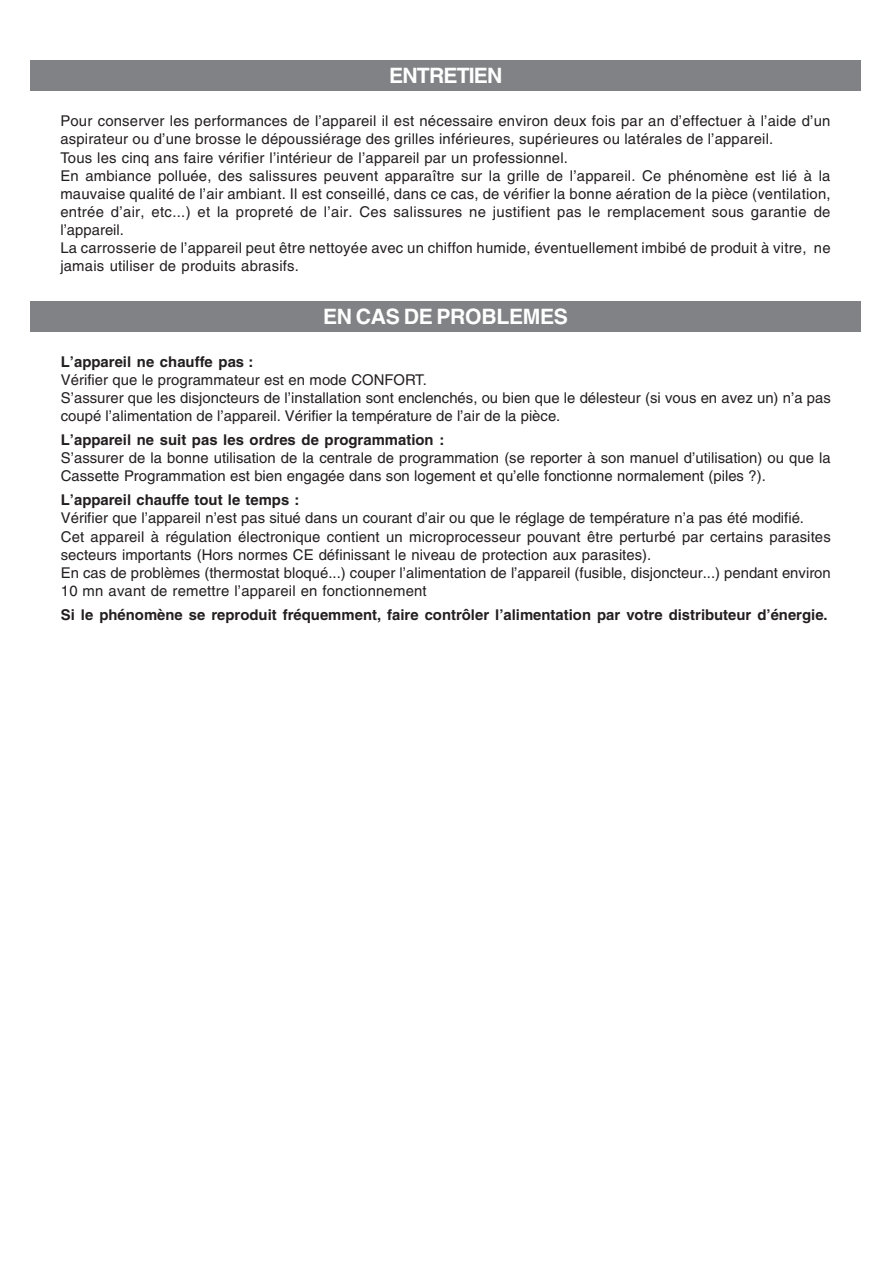
<style>
.page{position:relative;width:893px;height:1263px;background:#fff}
.page>*{position:absolute;margin:0;border:0;box-sizing:border-box;transform-origin:0 0}
.t1{font:700 21.15px "Helvetica";letter-spacing:-.015em;color:#fff}
.t2{font:700 21.15px "Helvetica";letter-spacing:-.04em;color:#fff}
.t3{font:14.85px/18px "Helvetica";letter-spacing:.01em;color:#231f20}
.t4{font:700 14.85px "Helvetica";color:#231f20}
</style>
<div class="page">
<div style="left:31px;top:60px;width:830px;height:30px;background:#808285"></div>
<div style="left:31px;top:301px;width:830px;height:30px;background:#808285"></div>
<h1 class="t2" style="left:389px;top:67px;width:115px">ENTRETIEN</h1>
<p class="t3" style="left:60px;top:114px;width:772px">Pour conserver les performances de l’appareil il est nécessaire environ deux fois par an d’effectuer à l’aide d’un aspirateur ou d’une brosse le dépoussiérage des grilles inférieures, supérieures ou latérales de l’appareil.<br>Tous les cinq ans faire vérifier l’intérieur de l’appareil par un professionnel.<br>En ambiance polluée, des salissures peuvent apparaître sur la grille de l’appareil. Ce phénomène est lié à la mauvaise qualité de l’air ambiant. Il est conseillé, dans ce cas, de vérifier la bonne aération de la pièce (ventilation, entrée d’air, etc...) et la propreté de l’air. Ces salissures ne justifient pas le remplacement sous garantie de l’appareil.<br>La carrosserie de l’appareil peut être nettoyée avec un chiffon humide, éventuellement imbibé de produit à vitre, ne jamais utiliser de produits abrasifs.</p>
<h1 class="t1" style="left:323px;top:309px;width:246px">EN CAS DE PROBLEMES</h1>
<p class="t4" style="left:61px;top:357px;width:194px">L’appareil ne chauffe pas :</p>
<p class="t3" style="left:61px;top:372px;width:771px">Vérifier que le programmateur est en mode CONFORT.<br>S’assurer que les disjoncteurs de l’installation sont enclenchés, ou bien que le délesteur (si vous en avez un) n’a pas coupé l’alimentation de l’appareil. Vérifier la température de l’air de la pièce.</p>
<p class="t4" style="left:61px;top:435px;width:385px">L’appareil ne suit pas les ordres de programmation :</p>
<p class="t3" style="left:61px;top:451px;width:771px">S’assurer de la bonne utilisation de la centrale de programmation (se reporter à son manuel d’utilisation) ou que la<br>Cassette Programmation est bien engagée dans son logement et qu’elle fonctionne normalement (piles ?).</p>
<p class="t4" style="left:61px;top:495px;width:240px">L’appareil chauffe tout le temps :</p>
<p class="t3" style="left:61px;top:511px;width:771px">Vérifier que l’appareil n’est pas situé dans un courant d’air ou que le réglage de température n’a pas été modifié.<br>Cet appareil à régulation électronique contient un microprocesseur pouvant être perturbé par certains parasites secteurs importants (Hors normes CE définissant le niveau de protection aux parasites).<br>En cas de problèmes (thermostat bloqué...) couper l’alimentation de l’appareil (fusible, disjoncteur...) pendant environ 10 mn avant de remettre l’appareil en fonctionnement</p>
<p class="t4" style="left:61px;top:609px;width:768px">Si le phénomène se reproduit fréquemment, faire contrôler l’alimentation par votre distributeur d’énergie.</p>
</div>
